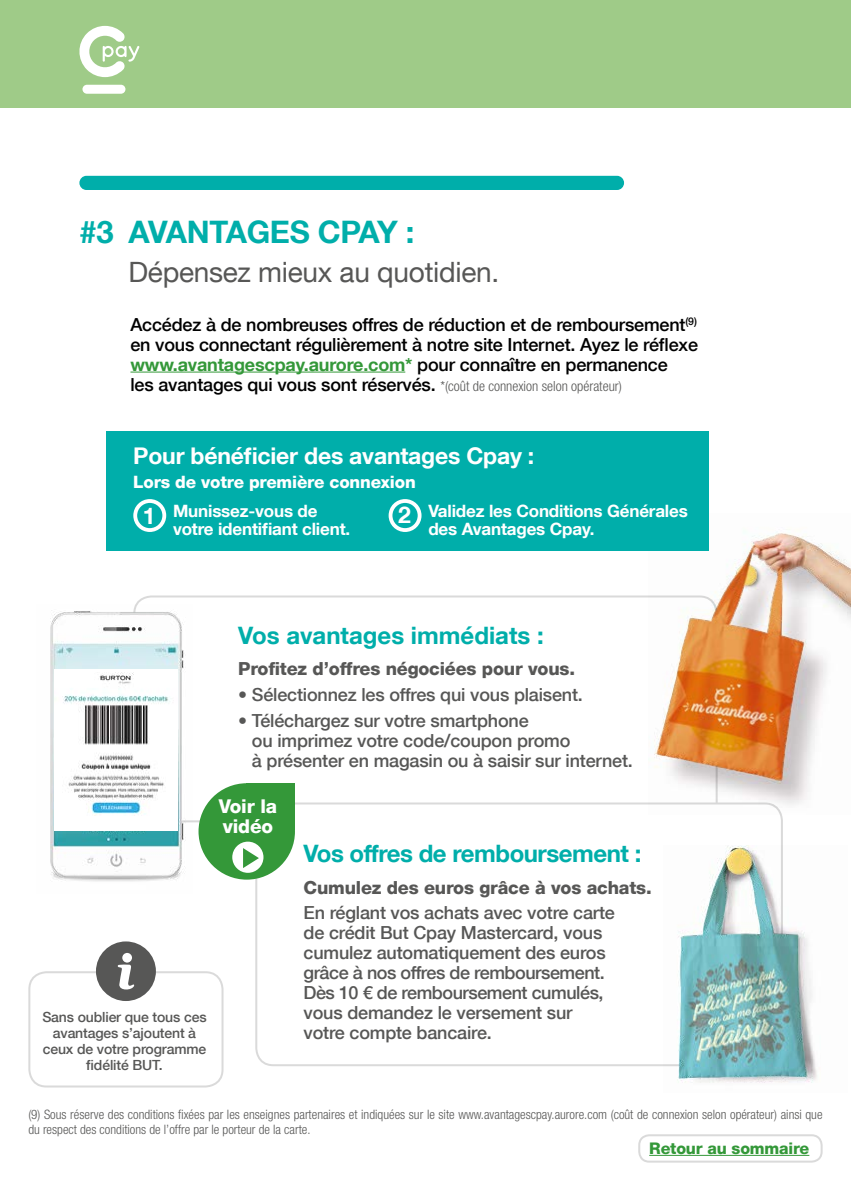
<style>
.page{position:relative;width:851px;height:1191px;background:#fff}
.page>*{position:absolute;margin:0;border:0;box-sizing:border-box;transform-origin:0 0}
.t1{font:700 31px "Helvetica Neue LT Com";letter-spacing:-.01em;color:#00aeaa}
.t2{font:28px "Helvetica Neue LT Com";letter-spacing:-.01em;color:#575756}
.t3{font:700 24px "Helvetica Neue LT Com";letter-spacing:-.02em;color:#00aeaa}
.t4{font:700 24px "Helvetica Neue LT Com";color:#00aeaa}
.t5{font:700 23px "Helvetica Neue LT Com";letter-spacing:-.01em;color:#fff}
.t6{font:800 19px/20px "Helvetica Neue LT Com";letter-spacing:-.01em;color:#fff}
.t7{font:500 18px/20px "Helvetica Neue LT Com";letter-spacing:-.01em;color:#575756}
.t8{font:500 18px/20px "Helvetica Neue LT Com";letter-spacing:-.01em;color:#000}
.t9{font:800 18px "Helvetica Neue LT Com";letter-spacing:-.01em;color:#575756}
.t10{font:700 17px/18px "Helvetica Neue LT Com";letter-spacing:-.01em;color:#fff}
.t11{font:800 17px "Helvetica Neue LT Com";letter-spacing:-.01em;color:#fff}
.t12{font:800 16px "Helvetica Neue LT Com";letter-spacing:-.01em;color:#349839}
.t13{font:500 14px/16px "Helvetica Neue LT Com";letter-spacing:-.01em;color:#575756;text-align:center}
.t14{font:300 condensed 13px/15px "Helvetica Neue LT Std";color:#575756}
.s1{font-weight:700;color:#349839}
.s2{font-family:"Helvetica Neue LT Std";font-weight:300;font-stretch:condensed;font-size:14px;color:#575756}
</style>
<div class="page">
<div style="left:79px;top:176px;width:545px;height:14px;background:#00aeaa;border-radius:7px"></div>
<div style="left:0;top:0;width:850px;height:108px;background:#9fcb88"></div>
<div style="left:82px;top:85px;width:43px;height:9px;background:#fff;border-radius:4px"></div>
<svg style="left:79px;top:26px;width:60px;height:51px"></svg>
<hr style="left:649px;top:1155px;width:160px;height:1px;background:#349839">
<div style="left:638px;top:1134px;width:184px;height:28px;border:2px solid #dadada;border-radius:10px"></div>
<div style="left:255px;top:802px;width:527px;height:264px;border:2px solid #dadada;border-radius:17px"></div>
<img style="left:648px;top:529px;width:202px;height:285px">
<img style="left:663px;top:845px;width:154px;height:238px">
<div style="left:198px;top:783px;width:97px;height:96px;background:#349839;border-radius:50%"></div>
<div style="left:247px;top:783px;width:48px;height:47px;background:#349839"></div>
<div style="left:232px;top:841px;width:31px;height:32px;background:#fff;border-radius:50%"></div>
<svg style="left:243px;top:848px;width:16px;height:20px"></svg>
<div style="left:107px;top:431px;width:602px;height:119px;background:#00aeaa"></div>
<div style="left:133px;top:499px;width:33px;height:33px;border:4px solid #fff;border-radius:50%"></div>
<div style="left:388px;top:499px;width:33px;height:33px;border:4px solid #fff;border-radius:50%"></div>
<hr style="left:130px;top:371px;width:275px;height:1px;background:#349839">
<img style="left:50px;top:604px;width:142px;height:278px">
<div style="left:54px;top:669px;width:124px;height:161px;background:#fff"></div>
<img style="left:62px;top:672px;width:108px;height:143px">
<div style="left:28px;top:971px;width:195px;height:116px;border:2px solid #dadada;border-radius:17px"></div>
<svg style="left:96px;top:941px;width:60px;height:60px"></svg>
<h1 class="t1" style="left:79px;top:213px;width:336px">#3 AVANTAGES CPAY :</h1>
<h2 class="t2" style="left:128px;top:255px;width:372px">Dépensez mieux au quotidien.</h2>
<p class="t8" style="left:130px;top:314px;width:569px">Accédez à de nombreuses offres de réduction et de remboursement<sup>(9) </sup>en vous connectant régulièrement à notre site Internet. Ayez le réflexe <span class="s1">www.avantagescpay.aurore.com*</span> pour connaître en permanence<br>les avantages qui vous sont réservés. <span class="s2">*(coût de connexion selon opérateur)</span></p>
<p class="t5" style="left:133px;top:442px;width:402px">Pour bénéficier des avantages Cpay :</p>
<p class="t11" style="left:133px;top:472px;width:284px">Lors de votre première connexion</p>
<p class="t10" style="left:173px;top:501px;width:179px">Munissez-vous de votre identifiant client.</p>
<p class="t10" style="left:428px;top:501px;width:261px">Validez les Conditions Générales des Avantages Cpay.</p>
<p class="t5" style="left:143px;top:501px;width:14px">1</p>
<p class="t5" style="left:398px;top:500px;width:14px">2</p>
<h3 class="t4" style="left:238px;top:620px;width:307px">Vos avantages immédiats :</h3>
<p class="t9" style="left:238px;top:658px;width:338px">Profitez d’offres négociées pour vous.</p>
<p class="t7" style="left:238px;top:684px;width:346px">• Sélectionnez les offres qui vous plaisent.</p>
<p class="t7" style="left:252px;top:710px;width:382px;text-indent:-14px">• Téléchargez sur votre smartphone<br>ou imprimez votre code/coupon promo<br>à présenter en magasin ou à saisir sur internet.</p>
<p class="t6" style="left:219px;top:796px;width:60px">Voir la vidéo</p>
<p class="t13" style="left:42px;top:1008px;width:166px">Sans oublier que tous ces avantages s’ajoutent à ceux de votre programme fidélité BUT.</p>
<h3 class="t3" style="left:303px;top:838px;width:339px">Vos offres de remboursement :</h3>
<p class="t9" style="left:303px;top:876px;width:349px">Cumulez des euros grâce à vos achats.</p>
<p class="t7" style="left:303px;top:902px;width:313px">En réglant vos achats avec votre carte de crédit But Cpay Mastercard, vous cumulez automatiquement des euros grâce à nos offres de remboursement.<br>Dès 10 € de remboursement cumulés, vous demandez le versement sur votre compte bancaire.</p>
<p class="t14" style="left:28px;top:1107px;width:795px">(9) Sous réserve des conditions fixées par les enseignes partenaires et indiquées sur le site www.avantagescpay.aurore.com (coût de connexion selon opérateur) ainsi que du respect des conditions de l’offre par le porteur de la carte.</p>
<p class="t12" style="left:649px;top:1139px;width:161px">Retour au sommaire</p>
</div>
